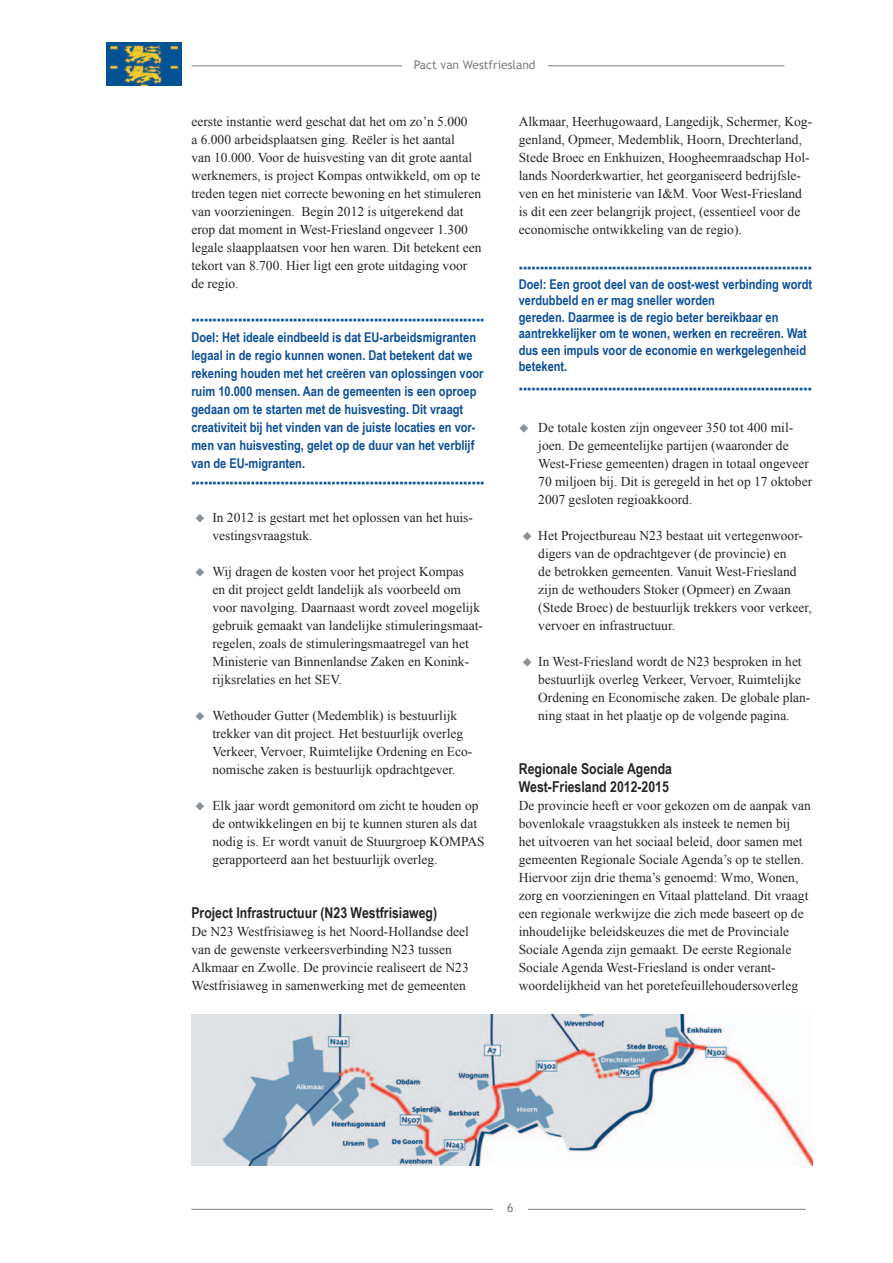
<style>
.page{position:relative;width:893px;height:1263px;background:#fff}
.page>*{position:absolute;margin:0;border:0;box-sizing:border-box;transform-origin:0 0}
.t1{font:700 15px/18px "Arial Narrow";color:#242527}
.t2{font:13.5px/18px "Times New Roman";color:#242527}
.t3{font:700 13.5px/18px "Arial Narrow";color:#0c509a}
.t4{font:12px "Trebuchet MS";color:#0c509a}
.t5{font:12px "Trebuchet MS";color:#808082}
.s1{color:#889197}
</style>
<div class="page">
<hr style="left:191px;top:1209px;width:615px;height:1px;background:#808082">
<div style="left:493px;top:1203px;width:34px;height:19px;background:#fff"></div>
<hr style="left:191px;top:65px;width:593px;height:1px;background:#808082">
<div style="left:402px;top:60px;width:146px;height:22px;background:#fff"></div>
<img style="left:106px;top:42px;width:76px;height:44px">
<img style="left:191px;top:1014px;width:621px;height:152px">
<p class="t5" style="left:414px;top:57px;width:123px">Pact van Westfriesland</p>
<p class="t2" style="left:191px;top:112px;width:292px">eerste instantie werd geschat dat het om zo’n 5.000<br>a 6.000 arbeidsplaatsen ging. Reëler is het aantal<br>van 10.000. Voor de huisvesting van dit grote aantal werknemers, is project Kompas ontwikkeld, om op te treden tegen niet correcte bewoning en het stimuleren van voorzieningen. Begin 2012 is uitgerekend dat erop dat moment in West-Friesland ongeveer 1.300 legale slaapplaatsen voor hen waren. Dit betekent een tekort van 8.700. Hier ligt een grote uitdaging voor de regio.</p>
<p class="t4" style="left:191px;top:313px;width:295px">▪▪▪▪▪▪▪▪▪▪▪▪▪▪▪▪▪▪▪▪▪▪▪▪▪▪▪▪▪▪▪▪▪▪▪▪▪▪▪▪▪▪▪▪▪▪▪▪▪▪▪▪▪▪▪▪▪▪▪▪▪▪▪▪▪▪▪▪▪</p>
<p class="t3" style="left:191px;top:328px;width:294px">Doel: Het ideale eindbeeld is dat EU-arbeidsmigranten legaal in de regio kunnen wonen. Dat betekent dat we rekening houden met het creëren van oplossingen voor ruim 10.000 mensen. Aan de gemeenten is een oproep gedaan om te starten met de huisvesting. Dit vraagt creativiteit bij het vinden van de juiste locaties en vor&shy;men van huisvesting, gelet op de duur van het verblijf van de EU-migranten.</p>
<p class="t4" style="left:191px;top:475px;width:295px">▪▪▪▪▪▪▪▪▪▪▪▪▪▪▪▪▪▪▪▪▪▪▪▪▪▪▪▪▪▪▪▪▪▪▪▪▪▪▪▪▪▪▪▪▪▪▪▪▪▪▪▪▪▪▪▪▪▪▪▪▪▪▪▪▪▪▪▪▪</p>
<p class="t2" style="left:212px;top:508px;width:262px;text-indent:-18px"><span class="s1">◆</span> In 2012 is gestart met het oplossen van het huis&shy;vestingsvraagstuk.</p>
<p class="t2" style="left:212px;top:562px;width:272px;text-indent:-18px"><span class="s1">◆</span> Wij dragen de kosten voor het project Kompas<br>en dit project geldt landelijk als voorbeeld om voor navolging. Daarnaast wordt zoveel mogelijk gebruik gemaakt van landelijke stimuleringsmaat&shy;regelen, zoals de stimuleringsmaatregel van het Ministerie van Binnenlandse Zaken en Konink&shy;rijksrelaties en het SEV.</p>
<p class="t2" style="left:212px;top:706px;width:261px;text-indent:-18px"><span class="s1">◆</span> Wethouder Gutter (Medemblik) is bestuurlijk trekker van dit project. Het bestuurlijk overleg Verkeer, Vervoer, Ruimtelijke Ordening en Eco&shy;nomische zaken is bestuurlijk opdrachtgever.</p>
<p class="t2" style="left:212px;top:796px;width:274px;text-indent:-18px"><span class="s1">◆</span> Elk jaar wordt gemonitord om zicht te houden op de ontwikkelingen en bij te kunnen sturen als dat nodig is. Er wordt vanuit de Stuurgroep KOMPAS gerapporteerd aan het bestuurlijk overleg.</p>
<p class="t1" style="left:191px;top:903px;width:247px">Project Infrastructuur (N23 Westfrisiaweg)</p>
<p class="t2" style="left:191px;top:922px;width:279px">De N23 Westfrisiaweg is het Noord-Hollandse deel van de gewenste verkeersverbinding N23 tussen Alkmaar en Zwolle. De provincie realiseert de N23<br>Westfrisiaweg in samenwerking met de gemeenten</p>
<p class="t2" style="left:519px;top:112px;width:295px">Alkmaar, Heerhugowaard, Langedijk, Schermer, Kog&shy;genland, Opmeer, Medemblik, Hoorn, Drechterland, Stede Broec en Enkhuizen, Hoogheemraadschap Hol&shy;lands Noorderkwartier, het georganiseerd bedrijfsle&shy;ven en het ministerie van I&amp;M. Voor West-Friesland is dit een zeer belangrijk project, (essentieel voor de economische ontwikkeling van de regio).</p>
<p class="t4" style="left:519px;top:261px;width:295px">▪▪▪▪▪▪▪▪▪▪▪▪▪▪▪▪▪▪▪▪▪▪▪▪▪▪▪▪▪▪▪▪▪▪▪▪▪▪▪▪▪▪▪▪▪▪▪▪▪▪▪▪▪▪▪▪▪▪▪▪▪▪▪▪▪▪▪▪▪</p>
<p class="t3" style="left:519px;top:275px;width:295px;line-height:16.5px">Doel: Een groot deel van de oost-west verbinding wordt verdubbeld en er mag sneller worden<br>gereden. Daarmee is de regio beter bereikbaar en aantrekkelijker om te wonen, werken en recreëren. Wat dus een impuls voor de economie en werkgelegenheid betekent.</p>
<p class="t4" style="left:519px;top:381px;width:295px">▪▪▪▪▪▪▪▪▪▪▪▪▪▪▪▪▪▪▪▪▪▪▪▪▪▪▪▪▪▪▪▪▪▪▪▪▪▪▪▪▪▪▪▪▪▪▪▪▪▪▪▪▪▪▪▪▪▪▪▪▪▪▪▪▪▪▪▪▪</p>
<p class="t2" style="left:538px;top:418px;width:275px;text-indent:-19px"><span class="s1">◆</span> De totale kosten zijn ongeveer 350 tot 400 mil&shy;joen. De gemeentelijke partijen (waaronder de West-Friese gemeenten) dragen in totaal ongeveer 70 miljoen bij. Dit is geregeld in het op 17 oktober 2007 gesloten regioakkoord.</p>
<p class="t2" style="left:538px;top:526px;width:275px;text-indent:-16px"><span class="s1">◆</span> Het Projectbureau N23 bestaat uit vertegenwoor&shy;digers van de opdrachtgever (de provincie) en<br>de betrokken gemeenten. Vanuit West-Friesland zijn de wethouders Stoker (Opmeer) en Zwaan (Stede Broec) de bestuurlijk trekkers voor verkeer, vervoer en infrastructuur.</p>
<p class="t2" style="left:538px;top:652px;width:274px;text-indent:-16px"><span class="s1">◆</span> In West-Friesland wordt de N23 besproken in het bestuurlijk overleg Verkeer, Vervoer, Ruimtelijke Ordening en Economische zaken. De globale plan&shy;ning staat in het plaatje op de volgende pagina.</p>
<p class="t1" style="left:519px;top:759px;width:155px">Regionale Sociale Agenda<br>West-Friesland 2012-2015</p>
<p class="t2" style="left:519px;top:796px;width:294px">De provincie heeft er voor gekozen om de aanpak van bovenlokale vraagstukken als insteek te nemen bij<br>het uitvoeren van het sociaal beleid, door samen met gemeenten Regionale Sociale Agenda’s op te stellen.<br>Hiervoor zijn drie thema’s genoemd: Wmo, Wonen, zorg en voorzieningen en Vitaal platteland. Dit vraagt een regionale werkwijze die zich mede baseert op de inhoudelijke beleidskeuzes die met de Provinciale Sociale Agenda zijn gemaakt. De eerste Regionale Sociale Agenda West-Friesland is onder verant&shy;woordelijkheid van het poretefeuillehoudersoverleg</p>
<p class="t5" style="left:507px;top:1201px;width:8px">6</p>
</div>
